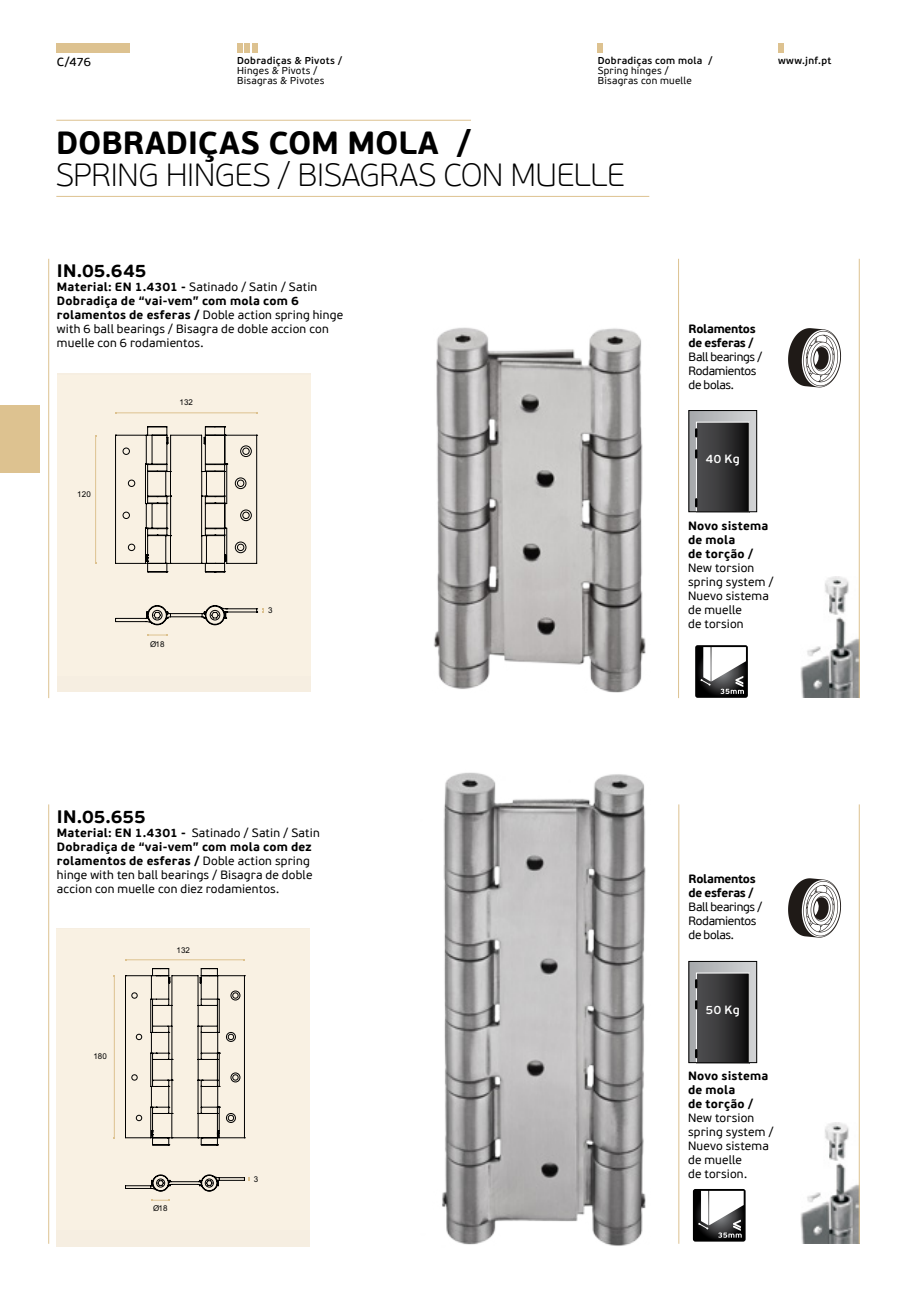
<style>
.page{position:relative;width:908px;height:1304px;background:#fff}
.page>*{position:absolute;margin:0;border:0;box-sizing:border-box;transform-origin:0 0}
.t1{font:100 32px "PF Beau Sans Pro";letter-spacing:-.01em;color:#000}
.t2{font:700 32px "PF Beau Sans Pro";letter-spacing:-.005em;color:#000}
.REF{font:700 18px "PF Beau Sans Pro";letter-spacing:.005em;color:#000}
.REF-2{font:12px/14px "PF Beau Sans Pro";letter-spacing:.015em;color:#000}
.t3{font:700 12px "PF Beau Sans Pro";letter-spacing:.01em;color:#000}
.t4{font:700 12px "PF Beau Sans Pro";letter-spacing:-.025em;color:#000}
.REF-3{font:12px "PF Beau Sans Pro";letter-spacing:-.025em;color:#000}
.REF-4{font:12px "PF Beau Sans Pro";letter-spacing:-.03em;color:#000}
.t5{font:600 12px "PF Beau Sans Pro";letter-spacing:.025em;color:#fff}
.t6{font:12px "PF Beau Sans Pro Bbook";color:#000}
.t7{font:10px "PF Beau Sans Pro";letter-spacing:.025em;color:#000}
.t8{font:600 10px "PF Beau Sans Pro";letter-spacing:.025em;color:#000}
.t9{font:8px "Arial";color:#000}
.s1{font-weight:700}
</style>
<div class="page">
<img style="left:800px;top:1122px;width:58px;height:121px">
<img style="left:800px;top:577px;width:58px;height:121px">
<div style="left:777px;top:43px;width:6px;height:9px;background:#ddc290"></div>
<div style="left:597px;top:43px;width:5px;height:9px;background:#ddc290"></div>
<div style="left:0;top:405px;width:40px;height:67px;background:#ddc290"></div>
<hr style="left:56px;top:120px;width:415px;height:1px;background:#ddc290">
<hr style="left:56px;top:196px;width:593px;height:1px;background:#ddc290">
<div style="left:237px;top:43px;width:5px;height:9px;background:#ddc290"></div>
<div style="left:245px;top:43px;width:5px;height:9px;background:#ddc290"></div>
<div style="left:252px;top:43px;width:6px;height:9px;background:#ddc290"></div>
<div style="left:56px;top:928px;width:254px;height:318px;background:#f6eee1"></div>
<hr style="left:114px;top:976px;width:1px;height:162px;background:#ddc290">
<hr style="left:125px;top:959px;width:119px;height:1px;background:#ddc290">
<svg style="left:151px;top:1200px;width:18px;height:1px"></svg>
<svg style="left:125px;top:968px;width:125px;height:224px"></svg>
<hr style="left:48px;top:259px;width:1px;height:439px;background:#ddc290">
<hr style="left:858px;top:259px;width:1px;height:439px;background:#ddc290">
<hr style="left:678px;top:259px;width:1px;height:439px;background:#ddc290">
<div style="left:57px;top:374px;width:253px;height:318px;background:#f6eee1"></div>
<hr style="left:95px;top:435px;width:1px;height:128px;background:#ddc290">
<hr style="left:115px;top:413px;width:141px;height:1px;background:#ddc290">
<svg style="left:147px;top:634px;width:20px;height:2px"></svg>
<svg style="left:115px;top:426px;width:142px;height:199px"></svg>
<hr style="left:48px;top:804px;width:1px;height:440px;background:#ddc290">
<hr style="left:858px;top:804px;width:1px;height:440px;background:#ddc290">
<hr style="left:678px;top:804px;width:1px;height:440px;background:#ddc290">
<svg style="left:690px;top:412px;width:64px;height:98px;background:#bbbdbf"></svg>
<div style="left:696px;top:422px;width:53px;height:90px;background:linear-gradient(to right,#555557,#111)"></div>
<div style="left:696px;top:422px;width:53px;height:90px;border:1px solid #fff"></div>
<svg style="left:694px;top:428px;width:3px;height:9px"></svg>
<svg style="left:694px;top:449px;width:3px;height:10px"></svg>
<svg style="left:694px;top:498px;width:3px;height:9px"></svg>
<div style="left:688px;top:410px;width:68px;height:102px;border:1px solid #000"></div>
<img style="left:433px;top:327px;width:213px;height:365px">
<img style="left:442px;top:772px;width:204px;height:474px">
<svg style="left:695px;top:645px;width:52px;height:53px"></svg>
<svg style="left:692px;top:1189px;width:53px;height:53px"></svg>
<div style="left:688px;top:961px;width:68px;height:102px;background:linear-gradient(to right,#a5a7aa,#d1d3d4)"></div>
<div style="left:696px;top:973px;width:53px;height:90px;background:linear-gradient(to right,#555557,#111)"></div>
<svg style="left:694px;top:979px;width:3px;height:9px"></svg>
<svg style="left:694px;top:1000px;width:3px;height:9px"></svg>
<svg style="left:694px;top:1049px;width:3px;height:9px"></svg>
<div style="left:688px;top:961px;width:68px;height:102px;border:1px solid #000"></div>
<svg style="left:788px;top:328px;width:52px;height:59px"></svg>
<svg style="left:788px;top:878px;width:52px;height:60px"></svg>
<div style="left:57px;top:43px;width:73px;height:9px;background:#ddc290"></div>
<p class="t6" style="left:57px;top:55px;width:36px">C/476</p>
<p class="t8" style="left:237px;top:55px;width:107px">Dobradiças &amp; Pivots /</p>
<p class="t7" style="left:237px;top:65px;width:82px">Hinges &amp; Pivots /</p>
<p class="t7" style="left:237px;top:75px;width:89px">Bisagras &amp; Pivotes</p>
<p class="t8" style="left:597px;top:55px;width:116px">Dobradiças com mola /</p>
<p class="t7" style="left:597px;top:65px;width:72px">Spring hinges /</p>
<p class="t7" style="left:597px;top:75px;width:96px">Bisagras con muelle</p>
<p class="t8" style="left:777px;top:55px;width:55px">www.jnf.pt</p>
<p class="t2" style="left:56px;top:123px;width:416px">DOBRADIÇAS COM MOLA /</p>
<p class="t1" style="left:56px;top:157px;width:569px">SPRING HINGES / BISAGRAS CON MUELLE</p>
<p class="REF" style="left:57px;top:260px;width:91px">IN.05.645</p>
<p class="REF-2" style="left:57px;top:281px;width:287px"><span class="s1">Material: EN 1.4301 -</span> Satinado / Satin / Satin <span class="s1">Dobradiça de “vai-vem” com mola com 6 rolamentos de esferas /</span> Doble action spring hinge with 6 ball bearings / Bisagra de doble accion con muelle con 6 rodamientos.</p>
<p class="t9" style="left:77px;top:491px;width:15px">120</p>
<p class="t9" style="left:179px;top:399px;width:15px">132</p>
<p class="t4" style="left:688px;top:321px;width:69px">Rolamentos</p>
<p class="t4" style="left:688px;top:335px;width:67px">de esferas /</p>
<p class="REF-3" style="left:688px;top:350px;width:75px">Ball bearings /</p>
<p class="REF-4" style="left:688px;top:364px;width:69px">Rodamientos</p>
<p class="REF-2" style="left:688px;top:378px;width:47px">de bolas.</p>
<p class="t5" style="left:705px;top:452px;width:35px">40 Kg</p>
<p class="t9" style="left:150px;top:641px;width:16px">Ø18</p>
<p class="t9" style="left:268px;top:607px;width:6px">3</p>
<p class="REF" style="left:57px;top:806px;width:90px">IN.05.655</p>
<p class="REF-2" style="left:57px;top:826px;width:264px"><span class="s1">Material: EN 1.4301 -</span> Satinado / Satin / Satin <span class="s1">Dobradiça de “vai-vem” com mola com dez rolamentos de esferas /</span> Doble action spring hinge with ten ball bearings / Bisagra de doble accion con muelle con diez rodamientos.</p>
<p class="t9" style="left:93px;top:1053px;width:15px">180</p>
<p class="t9" style="left:176px;top:947px;width:15px">132</p>
<p class="t9" style="left:153px;top:1205px;width:16px">Ø18</p>
<p class="t9" style="left:253px;top:1176px;width:6px">3</p>
<p class="t3" style="left:687px;top:518px;width:82px">Novo sistema</p>
<p class="t3" style="left:687px;top:532px;width:49px">de mola</p>
<p class="t3" style="left:687px;top:546px;width:67px">de torção /</p>
<p class="REF-2" style="left:687px;top:561px;width:68px">New torsion</p>
<p class="REF-2" style="left:687px;top:575px;width:87px">spring system /</p>
<p class="REF-2" style="left:687px;top:589px;width:82px">Nuevo sistema</p>
<p class="REF-2" style="left:687px;top:603px;width:55px">de muelle</p>
<p class="REF-2" style="left:687px;top:617px;width:57px">de torsion</p>
<p class="t4" style="left:688px;top:871px;width:69px">Rolamentos</p>
<p class="t4" style="left:688px;top:885px;width:67px">de esferas /</p>
<p class="REF-3" style="left:688px;top:900px;width:75px">Ball bearings /</p>
<p class="REF-4" style="left:688px;top:914px;width:69px">Rodamientos</p>
<p class="REF-2" style="left:688px;top:928px;width:47px">de bolas.</p>
<p class="t5" style="left:705px;top:1003px;width:35px">50 Kg</p>
<p class="t3" style="left:687px;top:1068px;width:82px">Novo sistema</p>
<p class="t3" style="left:687px;top:1082px;width:49px">de mola</p>
<p class="t3" style="left:687px;top:1096px;width:67px">de torção /</p>
<p class="REF-2" style="left:687px;top:1111px;width:68px">New torsion</p>
<p class="REF-2" style="left:687px;top:1125px;width:87px">spring system /</p>
<p class="REF-2" style="left:687px;top:1139px;width:82px">Nuevo sistema</p>
<p class="REF-2" style="left:687px;top:1153px;width:55px">de muelle</p>
<p class="REF-2" style="left:687px;top:1167px;width:60px">de torsion.</p>
</div>
